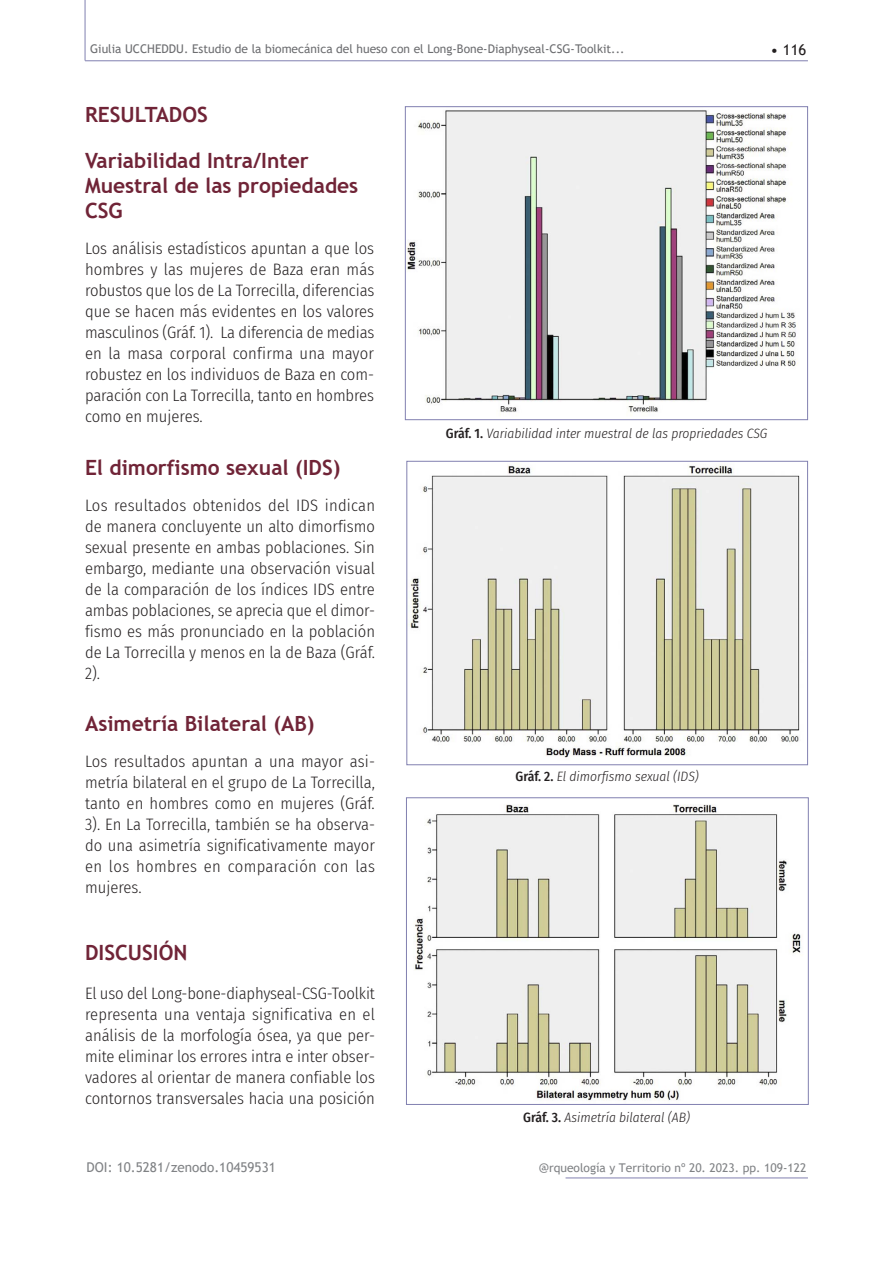
<style>
.page{position:relative;width:893px;height:1263px;background:#fff}
.page>*{position:absolute;margin:0;border:0;box-sizing:border-box;transform-origin:0 0}
.t1{font:700 21px/46.2px "Trebuchet MS";color:#702437}
.t2{font:300 16.5px/21px "Fira Sans Condensed";color:#231f20;text-align:justify}
.t3{font:15px "Trebuchet MS";color:#231f20}
.t4{font:italic 300 13.5px "Fira Sans Condensed";color:#231f20}
.t5{font:13.5px "Trebuchet MS";color:#808285}
.t6{font:12px "Trebuchet MS";color:#6c6d70}
.t7{font:12px "Trebuchet MS";color:#808285}
.s1{font-weight:500;font-style:normal}
.s2{font-size:13.5px}
</style>
<div class="page">
<hr style="left:85px;top:61px;width:723px;height:1px;background:#8180b0">
<hr style="left:566px;top:1178px;width:242px;height:1px;background:#8180b0">
<hr style="left:85px;top:0;width:1px;height:61px;background:#8180b0">
<img style="left:407px;top:110px;width:391px;height:303px">
<div style="left:405px;top:106px;width:403px;height:314px;border:1px solid #8180b0"></div>
<img style="left:409px;top:465px;width:391px;height:293px">
<div style="left:406px;top:461px;width:402px;height:304px;border:1px solid #8180b0"></div>
<img style="left:414px;top:804px;width:388px;height:297px">
<div style="left:406px;top:797px;width:403px;height:308px;border:1px solid #8180b0"></div>
<p class="t6" style="left:90px;top:41px;width:536px">Giulia UCCHEDDU. Estudio de la biomecánica del hueso con el Long-Bone-Diaphyseal-CSG-Toolkit...</p>
<p class="t3" style="left:770px;top:40px;width:37px">• 116</p>
<p class="t1" style="left:85px;top:91px;width:225px">RESULTADOS<br>Variabilidad Intra/Inter</p>
<p class="t1" style="left:85px;top:173px;width:275px;line-height:25.2px">Muestral de las propiedades<br>CSG</p>
<p class="t2" style="left:85px;top:238px;width:291px">Los análisis estadísticos apuntan a que los hombres y las mujeres de Baza eran más robustos que los de La Torrecilla, diferencias que se hacen más evidentes en los valores masculinos (Gráf. 1). La diferencia de medias en la masa corporal confirma una mayor robustez en los individuos de Baza en com&shy;paración con La Torrecilla, tanto en hombres como en mujeres.</p>
<p class="t1" style="left:85px;top:444px;width:257px">El dimorfismo sexual (IDS)</p>
<p class="t2" style="left:85px;top:494px;width:292px">Los resultados obtenidos del IDS indican de manera concluyente un alto dimorfismo sexual presente en ambas poblaciones. Sin embargo, mediante una observación visual de la comparación de los índices IDS entre ambas poblaciones, se aprecia que el dimor&shy;fismo es más pronunciado en la población de La Torrecilla y menos en la de Baza (Gráf.<br>2).</p>
<p class="t1" style="left:85px;top:700px;width:231px">Asimetría Bilateral (AB)</p>
<p class="t2" style="left:85px;top:750px;width:291px">Los resultados apuntan a una mayor asi&shy;metría bilateral en el grupo de La Torrecilla, tanto en hombres como en mujeres (Gráf.<br>3). En La Torrecilla, también se ha observa&shy;do una asimetría significativamente mayor en los hombres en comparación con las mujeres.</p>
<p class="t1" style="left:85px;top:929px;width:104px">DISCUSIÓN</p>
<p class="t2" style="left:85px;top:983px;width:291px">El uso del Long-bone-diaphyseal-CSG-Toolkit representa una ventaja significativa en el análisis de la morfología ósea, ya que per&shy;mite eliminar los errores intra e inter obser&shy;vadores al orientar de manera confiable los contornos transversales hacia una posición</p>
<p class="t4" style="left:446px;top:424px;width:323px"><span class="s1">Gráf. 1.</span> Variabilidad inter muestral de las propriedades CSG</p>
<p class="t4" style="left:516px;top:766px;width:185px"><span class="s1">Gráf. 2.</span> El dimorfismo sexual (IDS)</p>
<p class="t4" style="left:523px;top:1107px;width:168px"><span class="s1">Gráf. 3.</span> Asimetría bilateral (AB)</p>
<p class="t5" style="left:87px;top:1158px;width:191px">DOI: 10.5281/zenodo.10459531</p>
<p class="t7" style="left:539px;top:1160px;width:269px"><span class="s2">@</span>rqueología y Territorio nº 20. 2023. pp. 109-122</p>
</div>
